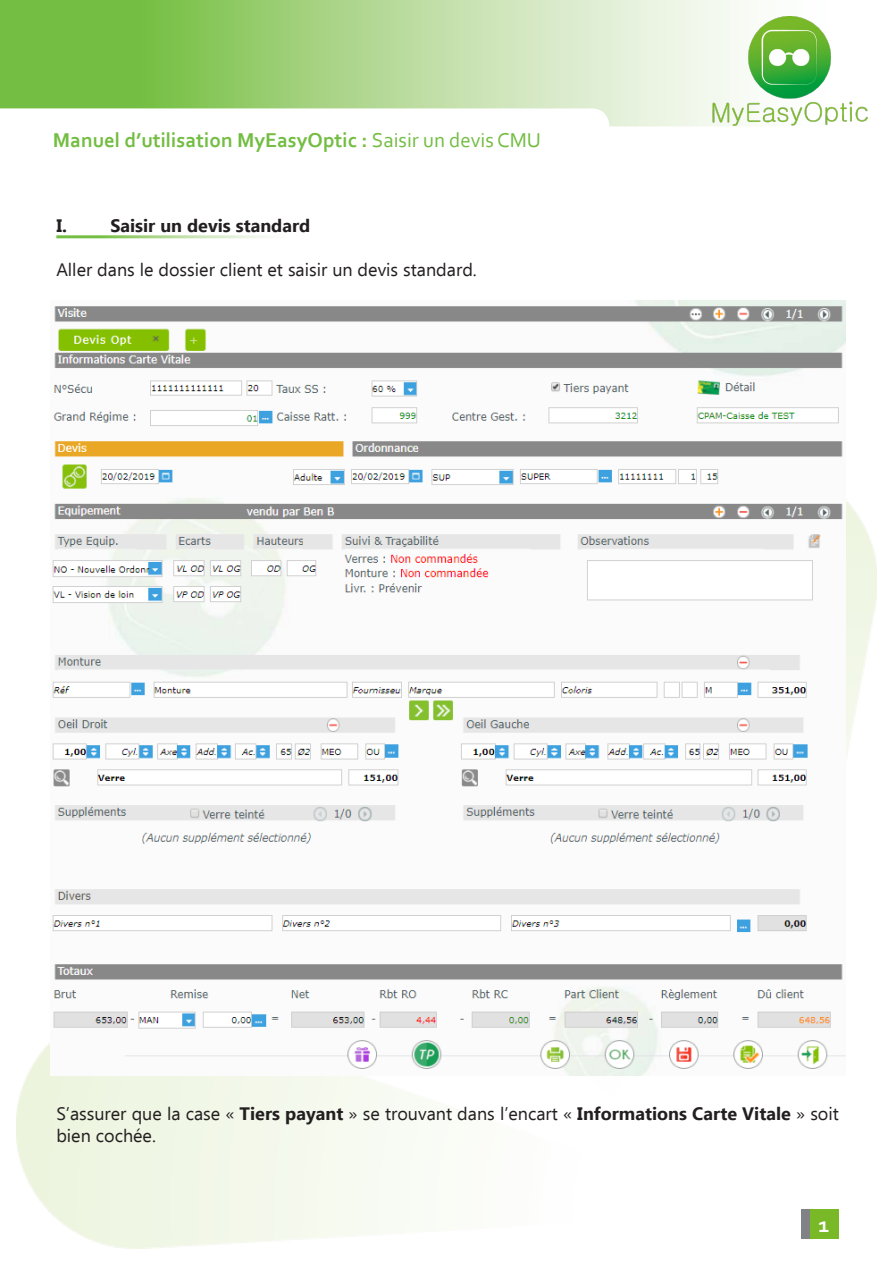
<style>
.page{position:relative;width:893px;height:1263px;background:#fff}
.page>*{position:absolute;margin:0;border:0;box-sizing:border-box;transform-origin:0 0}
.t1{font:700 22.5px "Corbel";color:#fff}
.t2{font:700 21px "Corbel";color:#73bd42}
.t3{font:18px/21.6px "Ebrima";color:#231f20}
.t4{font:700 18px "Ebrima";color:#231f20}
.s1{font-weight:400}
.s2{font-weight:700}
</style>
<div class="page">
<svg style="left:0;top:0;width:744px;height:126px"></svg>
<svg style="left:0;top:108px;width:609px;height:18px"></svg>
<div style="left:809px;top:1209px;width:30px;height:30px;background:#79b928"></div>
<div style="left:801px;top:1209px;width:8px;height:30px;background:#808285"></div>
<img style="left:711px;top:16px;width:157px;height:110px">
<img style="left:50px;top:301px;width:795px;height:774px">
<p class="t2" style="left:53px;top:127px;width:490px">Manuel d’utilisation MyEasyOptic : <span class="s1">Saisir un devis CMU</span></p>
<p class="t4" style="left:56px;top:213px;width:12px">I.</p>
<p class="t4" style="left:110px;top:213px;width:202px">Saisir un devis standard</p>
<p class="t3" style="left:56px;top:258px;width:422px">Aller dans le dossier client et saisir un devis standard.</p>
<p class="t3" style="left:56px;top:1102px;width:784px">S’assurer que la case « <span class="s2">Tiers payant</span> » se trouvant dans l’encart « <span class="s2">Informations Carte Vitale</span> » soit bien cochée.</p>
<p class="t1" style="left:818px;top:1211px;width:13px">1</p>
</div>
